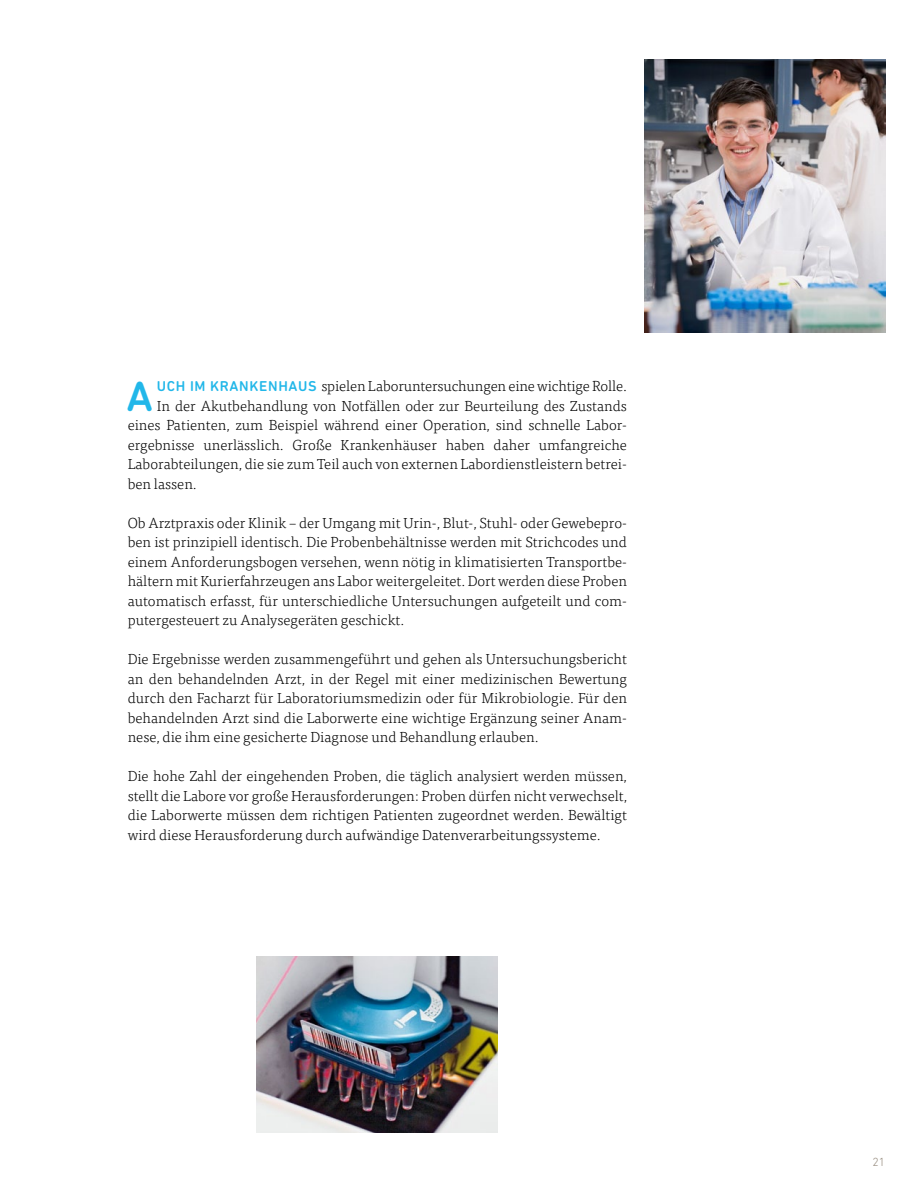
<style>
.page{position:relative;width:915px;height:1191px;background:#fff}
.page>*{position:absolute;margin:0;border:0;box-sizing:border-box;transform-origin:0 0}
.t1{font:500 43.05px "DIN Next Rounded LT Pro";color:#22b7e9}
.t2{font:300 14.55px/19.5px "Tisa OT";color:#000;text-align:justify}
.t3{font:300 12px "DIN Next Rounded LT Pro";color:#978c7f}
.s1{font-family:"DIN Next Rounded LT Pro";font-weight:500;color:#22b7e9}
</style>
<div class="page">
<img style="left:257px;top:957px;width:240px;height:175px">
<img style="left:644px;top:60px;width:240px;height:273px">
<h1 class="t1" style="left:126px;top:371px;width:26px">A</h1>
<p class="t2" style="left:157px;top:377px;width:471px"><span class="s1">UCH IM KR ANK ENHAUS</span> spielen Laboruntersuchungen eine wichtige Rolle.</p>
<p class="t2" style="left:157px;top:396px;width:471px">In der Akutbehandlung von Notfällen oder zur Beurteilung des Zustands</p>
<p class="t2" style="left:128px;top:416px;width:500px">eines Patienten, zum Beispiel während einer Operation, sind schnelle Labor-</p>
<p class="t2" style="left:128px;top:435px;width:500px">ergebnisse unerlässlich. Große Krankenhäuser haben daher umfangreiche</p>
<p class="t2" style="left:128px;top:455px;width:500px">Laborabteilungen, die sie zum Teil auch von externen Labordienstleistern betrei-</p>
<p class="t2" style="left:128px;top:474px;width:71px">ben lassen.</p>
<p class="t2" style="left:128px;top:513px;width:500px">Ob Arztpraxis oder Klinik – der Umgang mit Urin-, Blut‑, Stuhl- oder Gewebepro&shy;ben ist prinzipiell identisch. Die Probenbehältnisse werden mit Strichcodes und einem Anforderungsbogen versehen, wenn nötig in klimatisierten Transportbe&shy;hältern mit Kurierfahrzeugen ans Labor weitergeleitet. Dort werden diese Proben automatisch erfasst, für unterschiedliche Untersuchungen aufgeteilt und com&shy;putergesteuert zu Analysegeräten geschickt.</p>
<p class="t2" style="left:128px;top:649px;width:500px">Die Ergebnisse werden zusammengeführt und gehen als Untersuchungsbericht an den behandelnden Arzt, in der Regel mit einer medizinischen Bewertung durch den Facharzt für Laboratoriumsmedizin oder für Mikrobiologie. Für den behandelnden Arzt sind die Laborwerte eine wichtige Ergänzung seiner Anam&shy;nese, die ihm eine gesicherte Diagnose und Behandlung erlauben.</p>
<p class="t2" style="left:128px;top:766px;width:500px">Die hohe Zahl der eingehenden Proben, die täglich analysiert werden müssen, stellt die Labore vor große Herausforderungen: Proben dürfen nicht verwechselt, die Laborwerte müssen dem richtigen Patienten zugeordnet werden. Bewältigt wird diese Herausforderung durch aufwändige Datenverarbeitungssysteme.</p>
<p class="t3" style="left:872px;top:1154px;width:14px">21</p>
</div>
